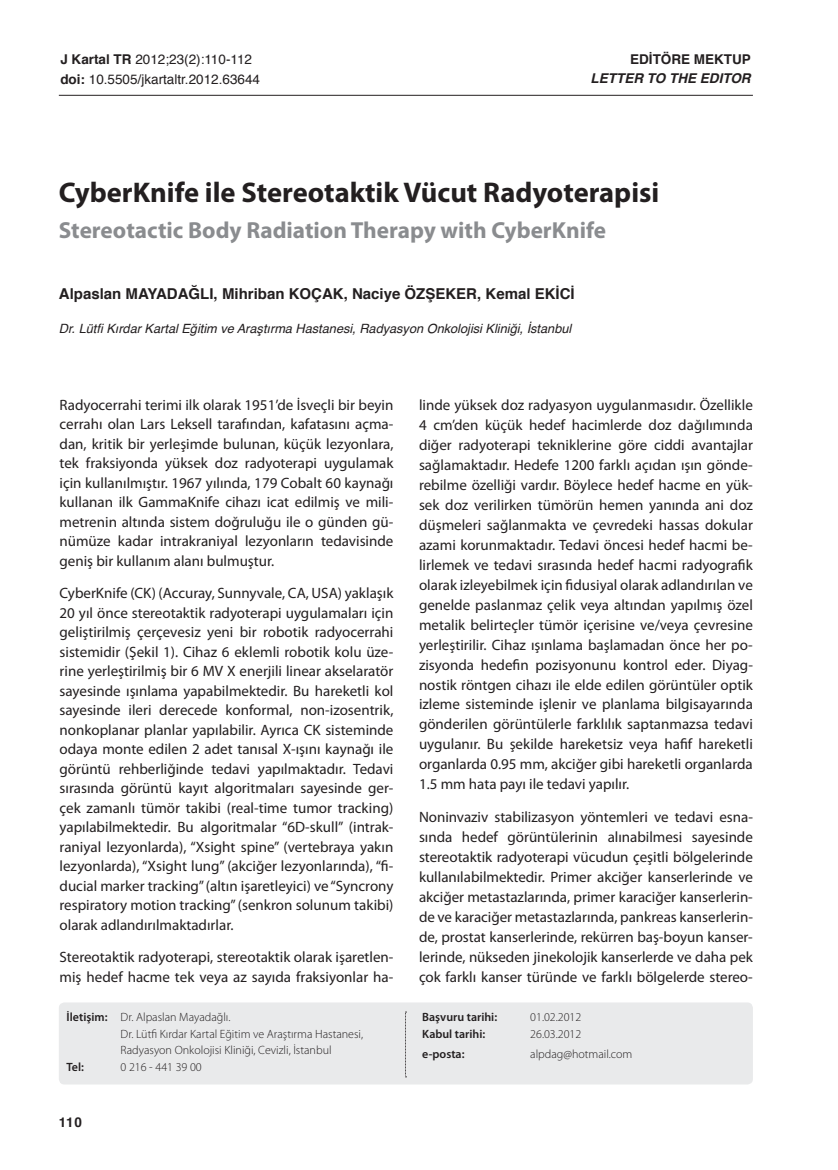
<style>
.page{position:relative;width:838px;height:1170px;background:#fff}
.page>*{position:absolute;margin:0;border:0;box-sizing:border-box;transform-origin:0 0}
.t1{font:700 28.5px "Myriad Pro";color:#231f20}
.t2{font:700 23.25px "Myriad Pro";color:#8a8c8f}
.t3{font:15px/20px "Myriad Pro";color:#231f20;text-align:justify}
.t4{font:700 15px "Helvetica";color:#231f20}
.t5{font:13.5px/19.5px "Helvetica";color:#231f20}
.t6{font:italic 700 13.5px "Helvetica";color:#231f20}
.t7{font:700 13.5px "Helvetica";color:#231f20}
.t8{font:italic 12.75px "Helvetica";color:#231f20}
.t9{font:300 12px/16.5px "Myriad Pro";color:#231f20}
.t10{font:600 12px "Myriad Pro";color:#231f20}
.s1{font-weight:700}
.s2{font-weight:600}
</style>
<div class="page">
<hr style="left:59px;top:95px;width:694px;height:1px;background:#231f20">
<div style="left:59px;top:1002px;width:694px;height:82px;background:#e9eaeb;border-radius:6px"></div>
<svg style="left:405px;top:1011px;width:1px;height:66px"></svg>
<p class="t5" style="left:60px;top:50px;width:201px"><span class="s1">J Kartal TR</span> 2012;23(2):110-112 <span class="s1">doi:</span> 10.5505/jkartaltr.2012.63644</p>
<p class="t7" style="left:630px;top:50px;width:122px">EDİTÖRE MEKTUP</p>
<p class="t6" style="left:590px;top:67px;width:162px">LETTER TO THE EDITOR</p>
<h1 class="t1" style="left:59px;top:176px;width:602px">CyberKnife ile Stereotaktik Vücut Radyoterapisi</h1>
<h2 class="t2" style="left:59px;top:217px;width:548px">Stereotactic Body Radiation Therapy with CyberKnife</h2>
<p class="t4" style="left:59px;top:283px;width:517px">Alpaslan MAYADAĞLI, Mihriban KOÇAK, Naciye ÖZŞEKER, Kemal EKİCİ</p>
<p class="t8" style="left:59px;top:319px;width:514px">Dr. Lütfi Kırdar Kartal Eğitim ve Araştırma Hastanesi, Radyasyon Onkolojisi Kliniği, İstanbul</p>
<p class="t3" style="left:60px;top:395px;width:335px;line-height:19.5px">Radyocerrahi terimi ilk olarak 1951’de İsveçli bir beyin cerrahı olan Lars Leksell tarafından, kafatasını açma&shy;dan, kritik bir yerleşimde bulunan, küçük lezyonlara, tek fraksiyonda yüksek doz radyoterapi uygulamak için kullanılmıştır. 1967 yılında, 179 Cobalt 60 kaynağı kullanan ilk GammaKnife cihazı icat edilmiş ve mili&shy;metrenin altında sistem doğruluğu ile o günden gü&shy;nümüze kadar intrakraniyal lezyonların tedavisinde geniş bir kullanım alanı bulmuştur.</p>
<p class="t3" style="left:60px;top:583px;width:335px;line-height:19.5px">CyberKnife (CK) (Accuray, Sunnyvale, CA, USA) yaklaşık 20 yıl önce stereotaktik radyoterapi uygulamaları için geliştirilmiş çerçevesiz yeni bir robotik radyocerrahi sistemidir (Şekil 1). Cihaz 6 eklemli robotik kolu üze&shy;rine yerleştirilmiş bir 6 MV X enerjili linear akselaratör sayesinde ışınlama yapabilmektedir. Bu hareketli kol sayesinde ileri derecede konformal, non-izosentrik, nonkoplanar planlar yapılabilir. Ayrıca CK sisteminde odaya monte edilen 2 adet tanısal X-ışını kaynağı ile görüntü rehberliğinde tedavi yapılmaktadır. Tedavi sırasında görüntü kayıt algoritmaları sayesinde ger&shy;çek zamanlı tümör takibi (real-time tumor tracking) yapılabilmektedir. Bu algoritmalar “6D-skull” (intrak&shy;raniyal lezyonlarda), “Xsight spine” (vertebraya yakın lezyonlarda), “Xsight lung” (akciğer lezyonlarında), “fi&shy;ducial marker tracking” (altın işaretleyici) ve “Syncrony respiratory motion tracking” (senkron solunum takibi) olarak adlandırılmaktadırlar.</p>
<p class="t3" style="left:60px;top:947px;width:335px;line-height:19.5px">Stereotaktik radyoterapi, stereotaktik olarak işaretlen&shy;miş hedef hacme tek veya az sayıda fraksiyonlar ha-</p>
<p class="t9" style="left:121px;top:1008px;width:244px;text-indent:-54px"><span class="s2">İletişim:</span> Dr. Alpaslan Mayadağlı.<br>Dr. Lütfi Kırdar Kartal Eğitim ve Araştırma Hastanesi,<br>Radyasyon Onkolojisi Kliniği, Cevizli, İstanbul</p>
<p class="t10" style="left:67px;top:1059px;width:19px">Tel:</p>
<p class="t9" style="left:121px;top:1058px;width:83px">0 216 - 441 39 00</p>
<p class="t7" style="left:59px;top:1113px;width:25px">110</p>
<p class="t3" style="left:419px;top:395px;width:335px">linde yüksek doz radyasyon uygulanmasıdır. Özellikle 4 cm’den küçük hedef hacimlerde doz dağılımında diğer radyoterapi tekniklerine göre ciddi avantajlar sağlamaktadır. Hedefe 1200 farklı açıdan ışın gönde&shy;rebilme özelliği vardır. Böylece hedef hacme en yük&shy;sek doz verilirken tümörün hemen yanında ani doz düşmeleri sağlanmakta ve çevredeki hassas dokular azami korunmaktadır. Tedavi öncesi hedef hacmi be&shy;lirlemek ve tedavi sırasında hedef hacmi radyografik olarak izleyebilmek için fidusiyal olarak adlandırılan ve genelde paslanmaz çelik veya altından yapılmış özel metalik belirteçler tümör içerisine ve/veya çevresine yerleştirilir. Cihaz ışınlama başlamadan önce her po&shy;zisyonda hedefin pozisyonunu kontrol eder. Diyag&shy;nostik röntgen cihazı ile elde edilen görüntüler optik izleme sisteminde işlenir ve planlama bilgisayarında gönderilen görüntülerle farklılık saptanmazsa tedavi uygulanır. Bu şekilde hareketsiz veya hafif hareketli organlarda 0.95 mm, akciğer gibi hareketli organlarda 1.5 mm hata payı ile tedavi yapılır.</p>
<p class="t3" style="left:419px;top:807px;width:335px">Noninvaziv stabilizasyon yöntemleri ve tedavi esna&shy;sında hedef görüntülerinin alınabilmesi sayesinde stereotaktik radyoterapi vücudun çeşitli bölgelerinde kullanılabilmektedir. Primer akciğer kanserlerinde ve akciğer metastazlarında, primer karaciğer kanserlerin&shy;de ve karaciğer metastazlarında, pankreas kanserlerin&shy;de, prostat kanserlerinde, rekürren baş-boyun kanser&shy;lerinde, nükseden jinekolojik kanserlerde ve daha pek çok farklı kanser türünde ve farklı bölgelerde stereo-</p>
<p class="t10" style="left:422px;top:1010px;width:76px">Başvuru tarihi:</p>
<p class="t9" style="left:530px;top:1008px;width:53px">01.02.2012</p>
<p class="t10" style="left:422px;top:1026px;width:64px">Kabul tarihi:</p>
<p class="t9" style="left:530px;top:1025px;width:53px">26.03.2012</p>
<p class="t10" style="left:422px;top:1047px;width:44px">e-posta:</p>
<p class="t9" style="left:530px;top:1046px;width:104px">alpdag@hotmail.com</p>
</div>
